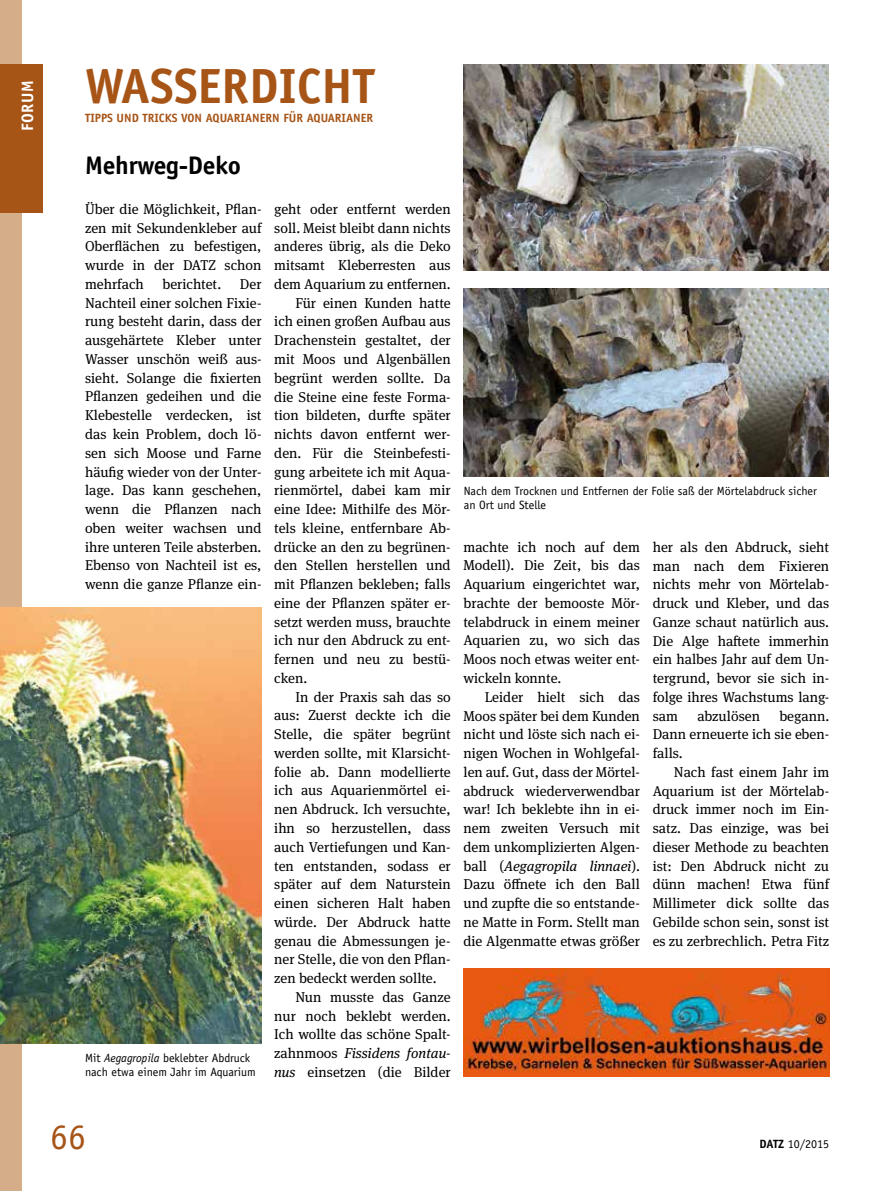
<style>
.page{position:relative;width:893px;height:1191px;background:#fff}
.page>*{position:absolute;margin:0;border:0;box-sizing:border-box;transform-origin:0 0}
.t1{font:700 49.5px "Officina Sans";color:#a75417}
.t2{font:36px "Officina Sans";color:#a75417}
.t3{font:700 25.5px "Officina Sans";letter-spacing:-.01em;color:#000}
.t4{font:700 16.5px "Officina Sans";letter-spacing:.02em;color:#fff}
.t5{font:14.25px/18.8px "Meta Serif OT";color:#000;text-align:justify}
.t6{font:italic 14.25px "Meta Serif OT";color:#000}
.t7{font:12px/14.2px "Officina Sans";color:#000}
.t8{font:700 12px "Officina Sans";color:#a75417}
.s1{font-style:italic}
.s2{font-style:normal}
.s3{font-weight:700}
</style>
<div class="page">
<div style="left:0;top:0;width:21px;height:1191px;background:#d6ad89"></div>
<div style="left:0;top:64px;width:43px;height:149px;background:#a75417"></div>
<img style="left:463px;top:968px;width:366px;height:108px">
<img style="left:463px;top:64px;width:365px;height:206px">
<img style="left:463px;top:289px;width:366px;height:187px">
<img style="left:0;top:608px;width:261px;height:435px">
<p class="t4" style="left:17px;top:131px;width:51px;rotate:-90deg">FORUM</p>
<h1 class="t1" style="left:85px;top:55px;width:291px">WASSERDICHT</h1>
<p class="t8" style="left:85px;top:111px;width:290px">TIPPS UND TRICKS VON AQUARIANERN FÜR AQUARIANER</p>
<h3 class="t3" style="left:85px;top:149px;width:157px">Mehrweg-Deko</h3>
<p class="t5" style="left:85px;top:200px;width:178px">Über die Möglichkeit, Pflan&shy;zen mit Sekundenkleber auf Oberflächen zu befestigen, wurde in der DATZ schon mehrfach</p>
<p class="t5" style="left:162px;top:275px;width:60px">berichtet.</p>
<p class="t5" style="left:85px;top:275px;width:178px;text-indent:155px">Der Nachteil einer solchen Fixie&shy;rung besteht darin, dass der ausgehärtete Kleber unter Wasser unschön weiß aus&shy;sieht. Solange die fixierten Pflanzen gedeihen und die Klebestelle verdecken, ist das kein Problem, doch lö&shy;sen sich Moose und Farne häufig wieder von der Unter&shy;lage. Das kann geschehen, wenn die Pflanzen nach oben weiter wachsen und ihre unteren Teile absterben.<br>Ebenso von Nachteil ist es, wenn die ganze Pflanze ein-</p>
<p class="t7" style="left:85px;top:1050px;width:172px">Mit <span class="s1">Aegagropila</span> beklebter Abdruck nach etwa einem Jahr im Aquarium</p>
<p class="t5" style="left:274px;top:200px;width:178px">geht oder entfernt werden</p>
<p class="t5" style="left:274px;top:219px;width:178px">soll. Meist bleibt dann nichts</p>
<p class="t5" style="left:274px;top:237px;width:178px">anderes übrig, als die Deko</p>
<p class="t5" style="left:274px;top:256px;width:178px">mitsamt Kleberresten aus</p>
<p class="t5" style="left:274px;top:275px;width:178px">dem Aquarium zu entfernen.</p>
<p class="t5" style="left:296px;top:294px;width:157px">Für einen Kunden hatte</p>
<p class="t5" style="left:274px;top:312px;width:178px">ich einen großen Aufbau aus</p>
<p class="t5" style="left:274px;top:331px;width:178px">Drachenstein gestaltet, der</p>
<p class="t5" style="left:274px;top:350px;width:178px">mit Moos und Algenbällen</p>
<p class="t5" style="left:274px;top:369px;width:178px">begrünt werden sollte. Da</p>
<p class="t5" style="left:274px;top:387px;width:178px">die Steine eine feste Forma-</p>
<p class="t5" style="left:274px;top:406px;width:178px">tion bildeten, durfte später</p>
<p class="t5" style="left:274px;top:425px;width:178px">nichts davon entfernt wer-</p>
<p class="t5" style="left:274px;top:444px;width:178px">den. Für die Steinbefesti-</p>
<p class="t5" style="left:274px;top:462px;width:178px">gung arbeitete ich mit Aqua-</p>
<p class="t5" style="left:274px;top:481px;width:178px">rienmörtel, dabei kam mir</p>
<p class="t5" style="left:274px;top:500px;width:178px">eine Idee: Mithilfe des Mör-</p>
<p class="t5" style="left:274px;top:519px;width:178px">tels kleine, entfernbare Ab-</p>
<p class="t5" style="left:274px;top:537px;width:178px">drücke an den zu begrünen-</p>
<p class="t5" style="left:274px;top:556px;width:178px">den Stellen herstellen und</p>
<p class="t5" style="left:274px;top:575px;width:178px">mit Pflanzen bekleben; falls</p>
<p class="t5" style="left:274px;top:594px;width:178px">eine der Pflanzen später er-</p>
<p class="t5" style="left:274px;top:612px;width:178px">setzt werden muss, brauchte</p>
<p class="t5" style="left:274px;top:631px;width:178px">ich nur den Abdruck zu ent-</p>
<p class="t5" style="left:274px;top:650px;width:178px">fernen und neu zu bestü-</p>
<p class="t5" style="left:274px;top:669px;width:34px">cken.</p>
<p class="t5" style="left:296px;top:687px;width:157px">In der Praxis sah das so</p>
<p class="t5" style="left:274px;top:706px;width:178px">aus: Zuerst deckte ich die</p>
<p class="t5" style="left:274px;top:725px;width:178px">Stelle, die später begrünt</p>
<p class="t5" style="left:274px;top:744px;width:178px">werden sollte, mit Klarsicht-</p>
<p class="t5" style="left:274px;top:762px;width:178px">folie ab. Dann modellierte</p>
<p class="t5" style="left:274px;top:781px;width:178px">ich aus Aquarienmörtel ei-</p>
<p class="t5" style="left:274px;top:800px;width:178px">nen Abdruck. Ich versuchte,</p>
<p class="t5" style="left:274px;top:819px;width:178px">ihn so herzustellen, dass</p>
<p class="t5" style="left:274px;top:837px;width:178px">auch Vertiefungen und Kan-</p>
<p class="t5" style="left:274px;top:856px;width:178px">ten entstanden, sodass er</p>
<p class="t5" style="left:274px;top:875px;width:178px">später auf dem Naturstein</p>
<p class="t5" style="left:274px;top:894px;width:178px">einen sicheren Halt haben</p>
<p class="t5" style="left:274px;top:912px;width:178px">würde. Der Abdruck hatte</p>
<p class="t5" style="left:274px;top:931px;width:178px">genau die Abmessungen je-</p>
<p class="t5" style="left:274px;top:950px;width:178px">ner Stelle, die von den Pflan-</p>
<p class="t5" style="left:274px;top:969px;width:164px">zen bedeckt werden sollte.</p>
<p class="t5" style="left:296px;top:987px;width:157px">Nun musste das Ganze</p>
<p class="t5" style="left:274px;top:1006px;width:178px">nur noch beklebt werden.</p>
<p class="t5" style="left:274px;top:1025px;width:178px">Ich wollte das schöne Spalt-</p>
<p class="t6" style="left:274px;top:1044px;width:178px"><span class="s2">zahnmoos</span> Fissidens fontau-</p>
<p class="t5" style="left:274px;top:1062px;width:178px"><span class="s1">nus</span> einsetzen (die Bilder</p>
<p class="t7" style="left:464px;top:484px;width:354px">Nach dem Trocknen und Entfernen der Folie saß der Mörtelabdruck sicher an Ort und Stelle</p>
<p class="t5" style="left:463px;top:537px;width:178px">machte ich noch auf dem Modell). Die Zeit, bis das Aquarium eingerichtet war, brachte der bemooste Mör&shy;telabdruck in einem meiner Aquarien zu, wo sich das Moos noch etwas weiter ent&shy;wickeln konnte.</p>
<p class="t5" style="left:463px;top:687px;width:178px;text-indent:21px">Leider hielt sich das Moos später bei dem Kunden nicht und löste sich nach ei&shy;nigen Wochen in Wohlgefal&shy;len auf. Gut, dass der Mörtel&shy;abdruck wiederverwendbar war! Ich beklebte ihn in ei&shy;nem zweiten Versuch mit dem unkomplizierten Algen&shy;ball (<span class="s1">Aegagropila linnaei</span>).<br>Dazu öffnete ich den Ball und zupfte die so entstande&shy;ne Matte in Form. Stellt man die Algenmatte etwas größer</p>
<p class="t5" style="left:653px;top:537px;width:178px">her als den Abdruck, sieht man nach dem Fixieren nichts mehr von Mörtelab&shy;druck und Kleber, und das Ganze schaut natürlich aus.<br>Die Alge haftete immerhin ein halbes Jahr auf dem Un&shy;tergrund, bevor sie sich in&shy;folge ihres Wachstums lang&shy;sam</p>
<p class="t5" style="left:653px;top:706px;width:178px;text-indent:127px">begann.<br>Dann erneuerte ich sie eben&shy;falls.</p>
<p class="t5" style="left:653px;top:762px;width:178px;text-indent:21px">Nach fast einem Jahr im Aquarium ist der Mörtelab&shy;druck immer noch im Ein&shy;satz. Das einzige, was bei dieser Methode zu beachten ist: Den Abdruck nicht zu dünn machen! Etwa fünf Millimeter dick sollte das Gebilde schon sein, sonst ist es zu zerbrechlich. Petra Fitz</p>
<p class="t5" style="left:697px;top:706px;width:64px">abzulösen</p>
<h2 class="t2" style="left:50px;top:1115px;width:37px">66</h2>
<p class="t7" style="left:760px;top:1137px;width:71px"><span class="s3">DATZ</span> 10/2015</p>
</div>
